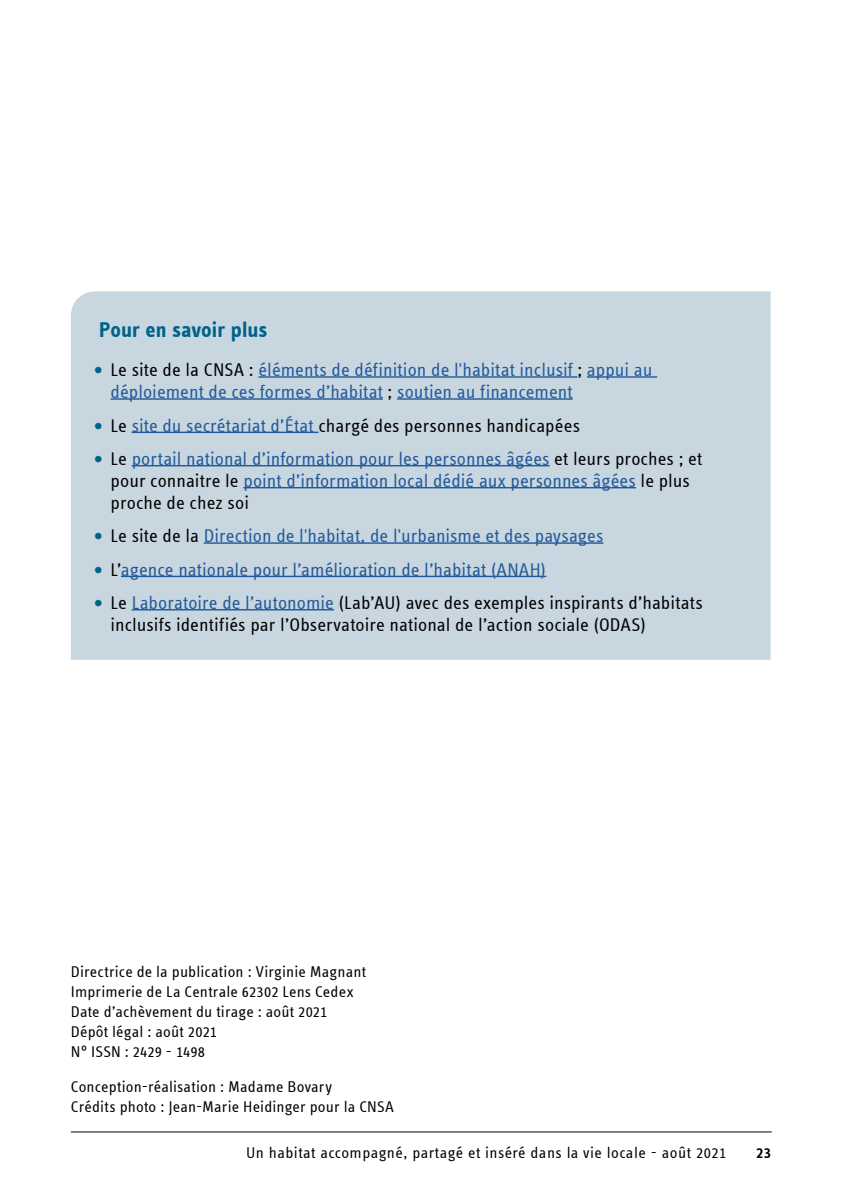
<style>
.page{position:relative;width:842px;height:1191px;background:#fff}
.page>*{position:absolute;margin:0;border:0;box-sizing:border-box;transform-origin:0 0}
.H4_-_Titre_encadré{font:700 22px "Info Text Offc";letter-spacing:.005em;color:#006289}
.t1{font:18.8px/22px "Info Text Offc";color:#22599b}
.t2{font:18.8px/22px "Info Text Offc";letter-spacing:.005em;color:#000}
.Texte_courant{font:16px/20px "Info Text Offc";letter-spacing:.01em;color:#000}
.Texte_courant-2{font:16px "Info Text Offc";letter-spacing:.03em;color:#000}
.t3{font:600 16px "Info Text Offc";color:#000}
.s1{font-size:26px;color:#006289}
.s2{color:#000}
.s3{color:#22599b}
</style>
<div class="page">
<hr style="left:71px;top:1131px;width:701px;height:1px;background:#000">
<div style="left:71px;top:291px;width:699px;height:369px;background:#c7d6df"></div>
<hr style="left:258px;top:376px;width:319px;height:2px;background:#22599b">
<hr style="left:587px;top:376px;width:70px;height:2px;background:#22599b">
<hr style="left:111px;top:398px;width:272px;height:2px;background:#22599b">
<hr style="left:397px;top:398px;width:176px;height:2px;background:#22599b">
<hr style="left:132px;top:431px;width:186px;height:2px;background:#22599b">
<hr style="left:132px;top:465px;width:418px;height:1px;background:#22599b">
<hr style="left:243px;top:487px;width:393px;height:1px;background:#22599b">
<hr style="left:204px;top:542px;width:399px;height:2px;background:#22599b">
<hr style="left:121px;top:575px;width:425px;height:2px;background:#22599b">
<hr style="left:132px;top:609px;width:202px;height:1px;background:#22599b">
<p class="H4_-_Titre_encadré" style="left:99px;top:317px;width:170px">Pour en savoir plus</p>
<p class="t1" style="left:111px;top:359px;width:543px;text-indent:-17px"><span class="s1">•</span> <span class="s2">Le site de la CNSA :</span> éléments de définition de l'habitat inclusif <span class="s2">;</span> appui au déploiement de ces formes d’habitat <span class="s2">;</span> soutien au financement</p>
<p class="t2" style="left:94px;top:414px;width:488px"><span class="s1">•</span> Le <span class="s3">site du secrétariat d’État</span> chargé des personnes handicapées</p>
<p class="t1" style="left:111px;top:448px;width:593px;text-indent:-17px"><span class="s1">•</span> <span class="s2">Le</span> portail national d’information pour les personnes âgées <span class="s2">et leurs proches ; et pour connaitre le</span> point d’information local dédié aux personnes âgées <span class="s2">le plus proche de chez soi</span></p>
<p class="t1" style="left:94px;top:525px;width:511px"><span class="s1">•</span> <span class="s2">Le site de la</span> Direction de l'habitat, de l'urbanisme et des paysages</p>
<p class="t1" style="left:94px;top:558px;width:454px"><span class="s1">•</span> <span class="s2">L’</span>agence nationale pour l’amélioration de l’habitat (ANAH)</p>
<p class="t2" style="left:111px;top:592px;width:594px;text-indent:-17px"><span class="s1">•</span> Le <span class="s3">Laboratoire de l’autonomie</span> (Lab’AU) avec des exemples inspirants d’habitats inclusifs identifiés par l’Observatoire national de l’action sociale (ODAS)</p>
<p class="Texte_courant" style="left:71px;top:961px;width:297px">Directrice de la publication : Virginie Magnant Imprimerie de La Centrale 62302 Lens Cedex Date d’achèvement du tirage : août 2021<br>Dépôt légal : août 2021<br>N° ISSN : 2429 - 1498</p>
<p class="Texte_courant" style="left:71px;top:1076px;width:325px">Conception-réalisation : Madame Bovary<br>Crédits photo : Jean-Marie Heidinger pour la CNSA</p>
<p class="Texte_courant-2" style="left:246px;top:1144px;width:482px">Un habitat accompagné, partagé et inséré dans la vie locale - août 2021</p>
<p class="t3" style="left:756px;top:1144px;width:16px">23</p>
</div>
